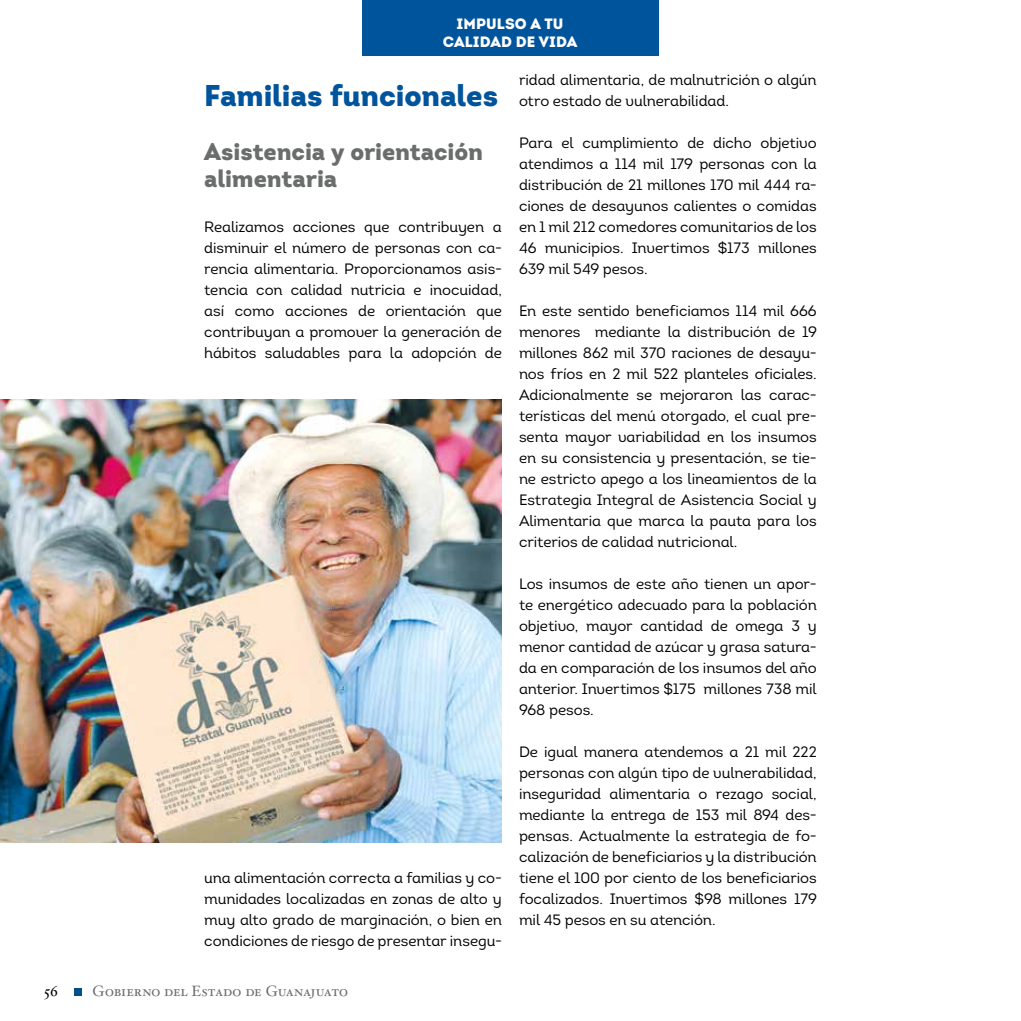
<style>
.page{position:relative;width:1021px;height:1021px;background:#fff}
.page>*{position:absolute;margin:0;border:0;box-sizing:border-box;transform-origin:0 0}
.t1{font:900 30px "Intro";letter-spacing:-.005em;color:#00549c}
.t2{font:900 24px/27px "Intro";letter-spacing:-.005em;color:#6b6d6d}
.t3{font:15px/21px "Intro Book Alt";letter-spacing:-.005em;color:#000;text-align:justify}
.t4{font:15px "Hoefler Text Roman Small Caps";letter-spacing:-.01em;color:#6b6d6d}
.t5{font:900 15px/18px "Intro";letter-spacing:.01em;color:#fff;text-align:center}
.t6{font:15px "Hoefler Text Roman Small Caps";color:#000}
</style>
<div class="page">
<div style="left:74px;top:988px;width:8px;height:8px;background:#005188"></div>
<div style="left:361px;top:0;width:297px;height:55px;background:#00549c"></div>
<img style="left:0;top:400px;width:502px;height:442px">
<p class="t5" style="left:442px;top:14px;width:136px">IMPULSO A TU<br>CALIDAD DE VIDA</p>
<p class="t3" style="left:519px;top:69px;width:299px">ridad alimentaria, de malnutrición o algún otro estado de vulnerabilidad.</p>
<p class="t3" style="left:519px;top:132px;width:299px">Para el cumplimiento de dicho objetivo atendimos a 114 mil 179 personas con la distribución de 21 millones 170 mil 444 ra&shy;ciones de desayunos calientes o comidas en 1 mil 212 comedores comunitarios de los 46 municipios. Invertimos $173 millones 639 mil 549 pesos.</p>
<p class="t3" style="left:519px;top:300px;width:299px">En este sentido beneficiamos 114 mil 666 menores mediante la distribución de 19 millones 862 mil 370 raciones de desayu&shy;nos fríos en 2 mil 522 planteles oficiales.<br>Adicionalmente se mejoraron las carac&shy;terísticas del menú otorgado, el cual pre&shy;senta mayor variabilidad en los insumos en su consistencia y presentación, se tie&shy;ne estricto apego a los lineamientos de la Estrategia Integral de Asistencia Social y Alimentaria que marca la pauta para los criterios de calidad nutricional.</p>
<p class="t3" style="left:519px;top:573px;width:299px">Los insumos de este año tienen un apor&shy;te energético adecuado para la población objetivo, mayor cantidad de omega 3 y menor cantidad de azúcar y grasa satura&shy;da en comparación de los insumos del año anterior. Invertimos $175 millones 738 mil 968 pesos.</p>
<p class="t3" style="left:519px;top:741px;width:299px">De igual manera atendemos a 21 mil 222 personas con algún tipo de vulnerabilidad, inseguridad alimentaria o rezago social, mediante la entrega de 153 mil 894 des&shy;pensas. Actualmente la estrategia de fo&shy;calización de beneficiarios y la distribución tiene el 100 por ciento de los beneficiarios focalizados. Invertimos $98 millones 179 mil 45 pesos en su atención.</p>
<h1 class="t1" style="left:204px;top:76px;width:295px">Familias funcionales</h1>
<h2 class="t2" style="left:204px;top:138px;width:280px">Asistencia y orientación alimentaria</h2>
<p class="t3" style="left:204px;top:216px;width:299px">Realizamos acciones que contribuyen a disminuir el número de personas con ca&shy;rencia alimentaria. Proporcionamos asis&shy;tencia con calidad nutricia e inocuidad, así como acciones de orientación que contribuyan a promover la generación de hábitos saludables para la adopción de</p>
<p class="t3" style="left:204px;top:867px;width:299px">una alimentación correcta a familias y co&shy;munidades localizadas en zonas de alto y muy alto grado de marginación, o bien en condiciones de riesgo de presentar insegu-</p>
<p class="t6" style="left:44px;top:982px;width:15px">56</p>
<p class="t4" style="left:93px;top:982px;width:257px">Gobierno del Estado de Guanajuato</p>
</div>
